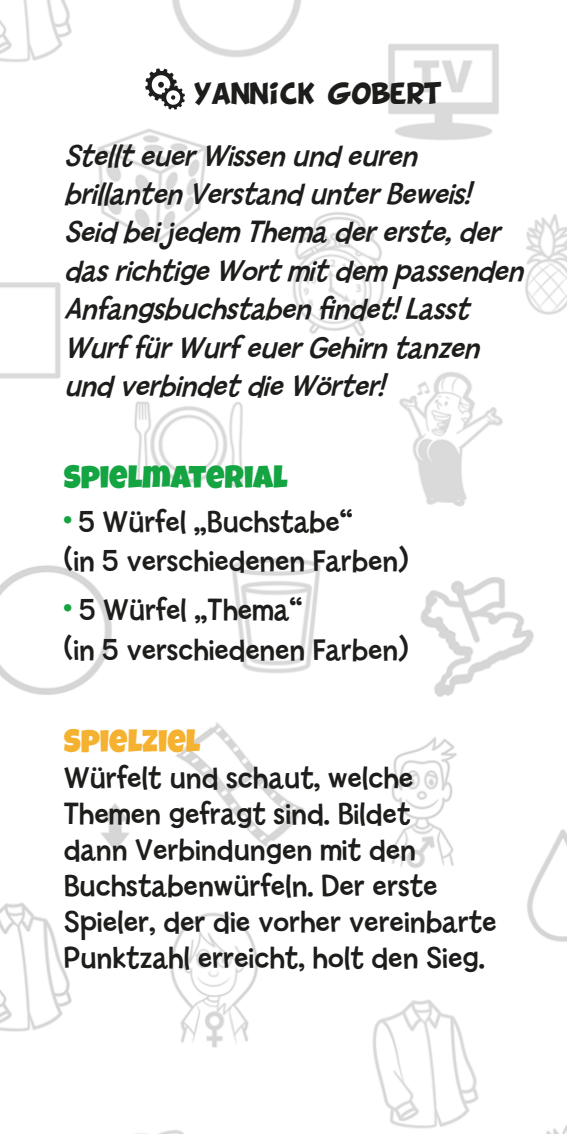
<style>
.page{position:relative;width:567px;height:1134px;background:#fff}
.page>*{position:absolute;margin:0;border:0;box-sizing:border-box;transform-origin:0 0}
.t1{font:32px/36px "Billy";color:#1d1d1b}
.t2{font:italic 32px/38.4px "Billy";color:#1d1d1b}
.t3{font:32px "Luckiest Guy";color:#14a442}
.t4{font:32px "Luckiest Guy";color:#f5b231}
.t5{font:24px "BD Cartoon Shout";color:#1d1d1b}
.s1{font-family:"Luckiest Guy";color:#14a442}
</style>
<div class="page">
<img style="left:0;top:0;width:567px;height:1134px">
<svg style="left:145px;top:68px;width:40px;height:42px"></svg>
<p class="t5" style="left:195px;top:81px;width:249px">YANNICK GOBERT</p>
<p class="t2" style="left:64px;top:137px;width:470px">StellteuerWissenundeuren brillantenVerstandunter Beweis!<br>Seidbeijedem Themadererste, der dasrichtigeWortmitdem passenden<br>Anfangsbuchstabenfindet!Lasst<br>Wurf für Wurf euerGehirntanzen undverbindetdieWörter!</p>
<p class="t3" style="left:64px;top:456px;width:225px">SPIELMATERIAL</p>
<p class="t1" style="left:64px;top:503px;width:347px;line-height:38.4px"><span class="s1">•</span> 5 Würfel „Buchstabe“<br>(in 5 verschiedenen Farben)</p>
<p class="t1" style="left:64px;top:591px;width:347px;line-height:40px"><span class="s1">•</span> 5 Würfel „Thema“<br>(in 5 verschiedenen Farben)</p>
<p class="t4" style="left:64px;top:720px;width:138px">SPIELZIEL</p>
<p class="t1" style="left:64px;top:761px;width:434px">Würfelt und schaut, welche<br>Themen gefragt sind. Bildet<br>dann Verbindungen mit den<br>Buchstabenwürfeln. Der erste<br>Spieler, der die vorher vereinbarte<br>Punktzahl erreicht, holt den Sieg.</p>
</div>
